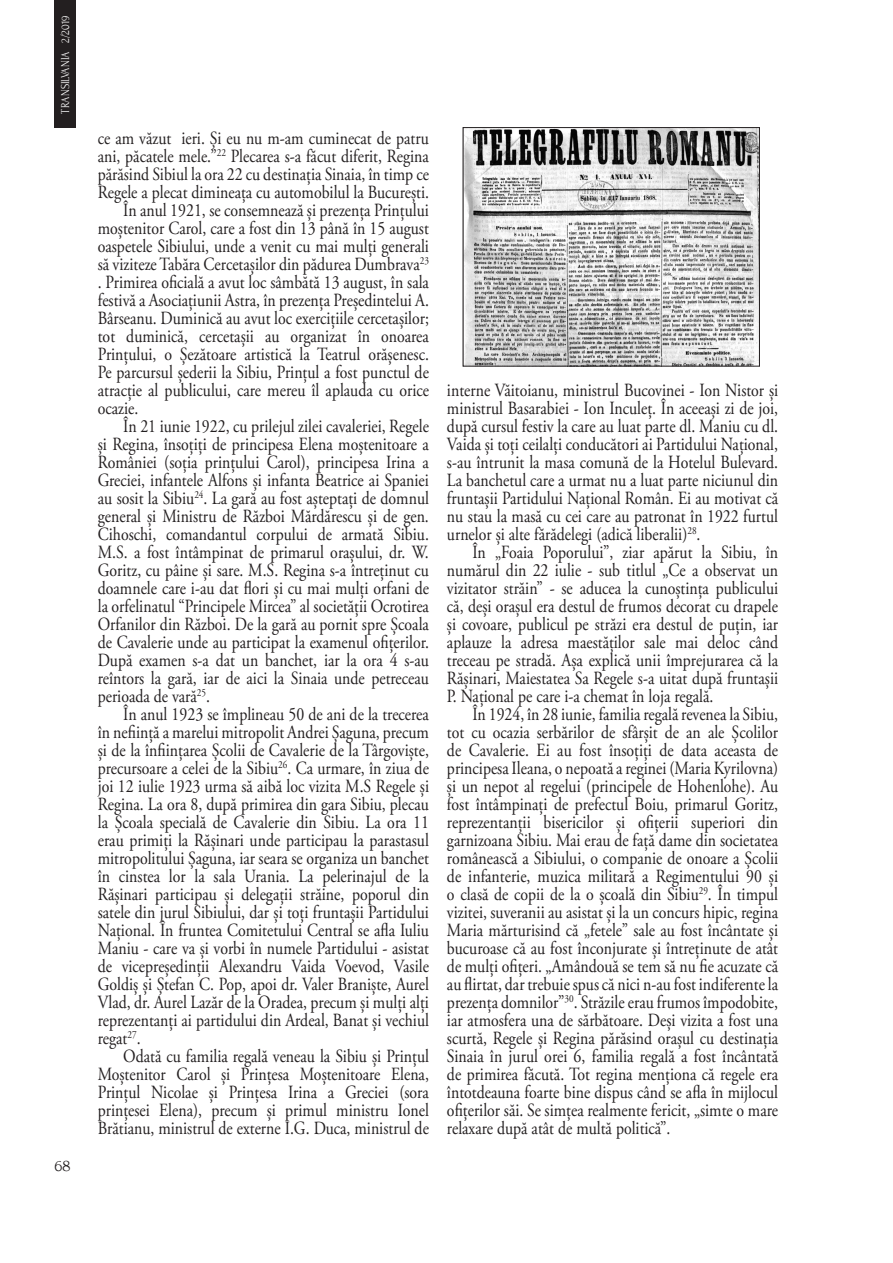
<style>
.page{position:relative;width:893px;height:1263px;background:#fff}
.page>*{position:absolute;margin:0;border:0;box-sizing:border-box;transform-origin:0 0}
.Text{font:18.6px/18px "Adobe Garamond Pro";color:#231f20;text-align:justify;scale:.85 1}
.t1{font:16.5px "Forum";color:#231f20}
.t2{font:12px "Forum";color:#fff;scale:.9 1}
</style>
<div class="page">
<div style="left:54px;top:0;width:22px;height:128px;background:#231f20"></div>
<img style="left:465px;top:129px;width:293px;height:235px">
<div style="left:463px;top:127px;width:297px;height:239px;border:1px solid #231f20"></div>
<p class="t2" style="left:59px;top:114px;width:110px;rotate:-90deg">TRANSILVANIA 2/2019</p>
<p class="t1" style="left:54px;top:1157px;width:18px">68</p>
<p class="Text" style="left:98px;top:130px;width:391px">ce am văzut ieri. Și eu nu m-am cuminecat de patru ani, păcatele mele.”<sup>22</sup> Plecarea s-a făcut diferit, Regina părăsind Sibiul la ora 22 cu destinația Sinaia, în timp ce Regele a plecat dimineața cu automobilul la București.</p>
<p class="Text" style="left:98px;top:202px;width:391px;text-indent:26px">În anul 1921, se consemnează și prezența Prințului moștenitor Carol, care a fost din 13 până în 15 august oaspetele Sibiului, unde a venit cu mai mulți generali să viziteze Tabăra Cercetașilor din pădurea Dumbrava<sup>23 </sup>. Primirea oficială a avut loc sâmbătă 13 august, în sala festivă a Asociațiunii Astra, în prezența Președintelui A.<br>Bârseanu. Duminică au avut loc exercițiile cercetașilor; tot duminică, cercetașii au organizat în onoarea Prințului, o Șezătoare artistică la Teatrul orășenesc.<br>Pe parcursul șederii la Sibiu, Prințul a fost punctul de atracție al publicului, care mereu îl aplauda cu orice ocazie.</p>
<p class="Text" style="left:98px;top:418px;width:391px;text-indent:26px">În 21 iunie 1922, cu prilejul zilei cavaleriei, Regele și Regina, însoțiți de principesa Elena moștenitoare a României (soția prințului Carol), principesa Irina a Greciei, infantele Alfons și infanta Beatrice ai Spaniei au sosit la Sibiu<sup>24</sup>. La gară au fost așteptați de domnul general și Ministru de Război Mărdărescu și de gen.<br>Cihoschi, comandantul corpului de armată Sibiu.<br>M.S. a fost întâmpinat de primarul orașului, dr. W.<br>Goritz, cu pâine și sare. M.S. Regina s-a întreținut cu doamnele care i-au dat flori și cu mai mulți orfani de la orfelinatul “Principele Mircea” al societății Ocrotirea Orfanilor din Război. De la gară au pornit spre Școala de Cavalerie unde au participat la examenul ofițerilor.<br>După examen s-a dat un banchet, iar la ora 4 s-au reîntors la gară, iar de aici la Sinaia unde petreceau perioada de vară<sup>25</sup>.</p>
<p class="Text" style="left:98px;top:706px;width:391px;text-indent:26px">În anul 1923 se împlineau 50 de ani de la trecerea în neființă a marelui mitropolit Andrei Șaguna, precum și de la înființarea Școlii de Cavalerie de la Târgoviște, precursoare a celei de la Sibiu<sup>26</sup>. Ca urmare, în ziua de joi 12 iulie 1923 urma să aibă loc vizita M.S Regele și Regina. La ora 8, după primirea din gara Sibiu, plecau la Școala specială de Cavalerie din Sibiu. La ora 11 erau primiți la Rășinari unde participau la parastasul mitropolitului Șaguna, iar seara se organiza un banchet în cinstea lor la sala Urania. La pelerinajul de la Rășinari participau și delegații străine, poporul din satele din jurul Sibiului, dar și toți fruntașii Partidului Național. În fruntea Comitetului Central se afla Iuliu Maniu - care va și vorbi în numele Partidului - asistat de vicepreședinții Alexandru Vaida Voevod, Vasile Goldiș și Ștefan C. Pop, apoi dr. Valer Braniște, Aurel Vlad, dr. Aurel Lazăr de la Oradea, precum și mulți alți reprezentanți ai partidului din Ardeal, Banat și vechiul regat<sup>27</sup>.</p>
<p class="Text" style="left:98px;top:1048px;width:391px;text-indent:26px">Odată cu familia regală veneau la Sibiu și Prințul Moștenitor Carol și Prințesa Moștenitoare Elena, Prințul Nicolae și Prințesa Irina a Greciei (sora prințesei Elena), precum și primul ministru Ionel Brătianu, ministrul de externe I.G. Duca, ministrul de</p>
<p class="Text" style="left:447px;top:382px;width:391px">interne Văitoianu, ministrul Bucovinei - Ion Nistor și ministrul Basarabiei - Ion Inculeț. În aceeași zi de joi, după cursul festiv la care au luat parte dl. Maniu cu dl.<br>Vaida și toți ceilalți conducători ai Partidului Național, s-au întrunit la masa comună de la Hotelul Bulevard.<br>La banchetul care a urmat nu a luat parte niciunul din fruntașii Partidului Național Român. Ei au motivat că nu stau la masă cu cei care au patronat în 1922 furtul urnelor și alte fărădelegi (adică liberalii)<sup>28</sup>.</p>
<p class="Text" style="left:447px;top:544px;width:391px;text-indent:26px">În „Foaia Poporului”, ziar apărut la Sibiu, în numărul din 22 iulie - sub titlul „Ce a observat un vizitator străin” - se aducea la cunoștința publicului că, deși orașul era destul de frumos decorat cu drapele și covoare, publicul pe străzi era destul de puțin, iar aplauze la adresa maestăților sale mai deloc când treceau pe stradă. Așa explică unii împrejurarea că la Rășinari, Maiestatea Sa Regele s-a uitat după fruntașii P. Național pe care i-a chemat în loja regală.</p>
<p class="Text" style="left:447px;top:706px;width:391px;text-indent:26px">În 1924, în 28 iunie, familia regală revenea la Sibiu, tot cu ocazia serbărilor de sfârșit de an ale Școlilor de Cavalerie. Ei au fost însoțiți de data aceasta de principesa Ileana, o nepoată a reginei (Maria Kyrilovna) și un nepot al regelui (principele de Hohenlohe). Au fost întâmpinați de prefectul Boiu, primarul Goritz, reprezentanții bisericilor și ofițerii superiori din garnizoana Sibiu. Mai erau de față dame din societatea românească a Sibiului, o companie de onoare a Școlii de infanterie, muzica militară a Regimentului 90 și o clasă de copii de la o școală din Sibiu<sup>29</sup>. În timpul vizitei, suveranii au asistat și la un concurs hipic, regina Maria mărturisind că „fetele” sale au fost încântate și bucuroase că au fost înconjurate și întreținute de atât de mulți ofițeri. „Amândouă se tem să nu fie acuzate că au flirtat, dar trebuie spus că nici n-au fost indiferente la prezența domnilor”<sup>30</sup>. Străzile erau frumos împodobite, iar atmosfera una de sărbătoare. Deși vizita a fost una scurtă, Regele și Regina părăsind orașul cu destinația Sinaia în jurul orei 6, familia regală a fost încântată de primirea făcută. Tot regina menționa că regele era întotdeauna foarte bine dispus când se afla în mijlocul ofițerilor săi. Se simțea realmente fericit, „simte o mare relaxare după atât de multă politică”.</p>
</div>
